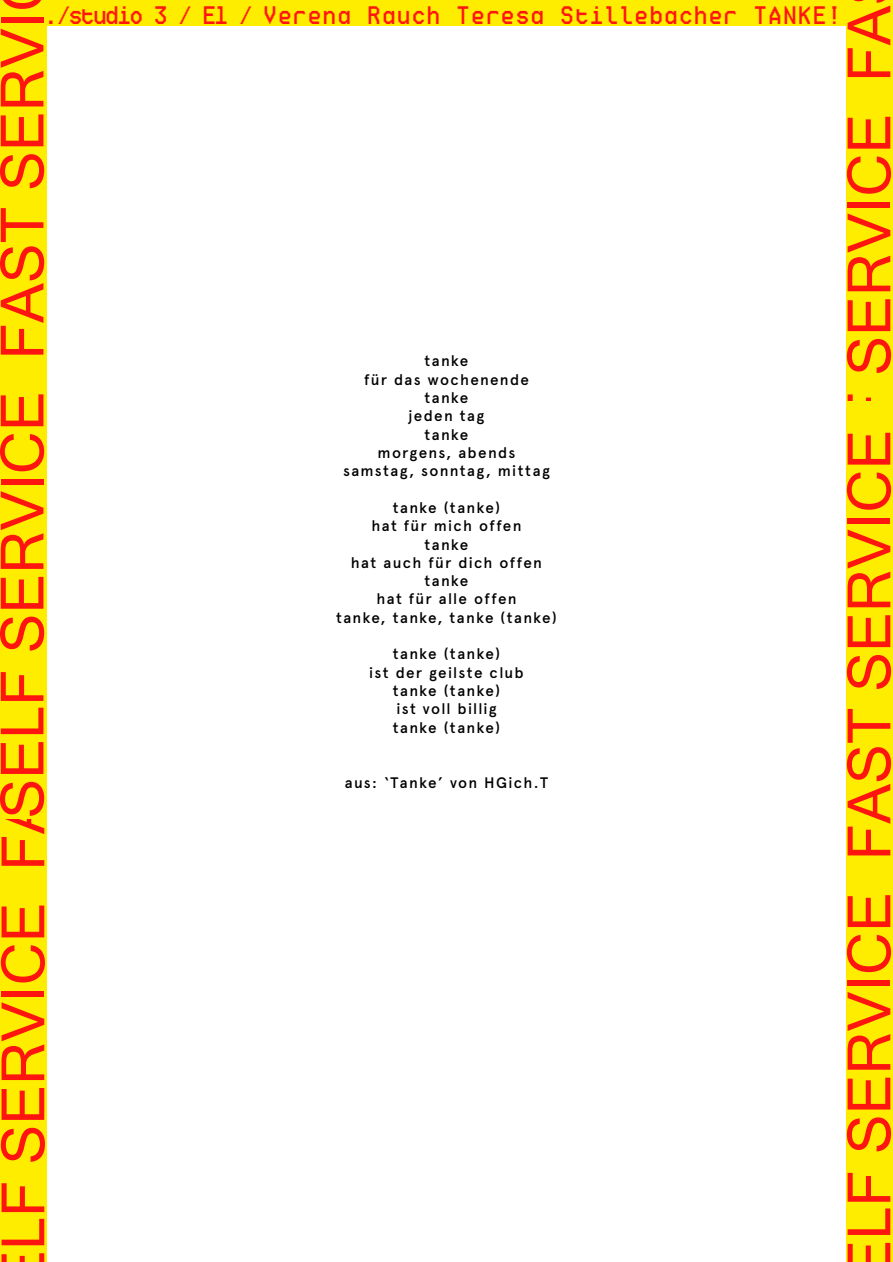
<style>
.page{position:relative;width:893px;height:1262px;background:#fff}
.page>*{position:absolute;margin:0;border:0;box-sizing:border-box;transform-origin:0 0}
.t1{font:59.7px "Microsoft Sans Serif";color:#ff150f}
.t2{font:27px "Ticketing";letter-spacing:.1em;color:#ff150f}
.t3{font:500 15.3px/18.3px "Apercu";letter-spacing:.08em;color:#000;text-align:center}
</style>
<div class="page">
<div style="left:0;top:0;width:893px;height:26px;background:#ffed00"></div>
<div style="left:847px;top:0;width:46px;height:541px;background:#ffed00"></div>
<div style="left:847px;top:401px;width:46px;height:861px;background:#ffed00"></div>
<div style="left:1px;top:411px;width:46px;height:851px;background:#ffed00"></div>
<div style="left:0;top:0;width:46px;height:818px;background:#ffed00"></div>
<h2 class="t2" style="left:46px;top:1px;width:797px">./studio 3 / E1 / Verena Rauch Teresa Stillebacher TANKE!</h2>
<h1 class="t1" style="left:830px;top:541px;width:537px;rotate:-90deg">SELF SERVICE FA</h1>
<h1 class="t1" style="left:-16px;top:818px;width:808px;rotate:-90deg">SELF SERVICE FAST SERVI</h1>
<p class="t3" style="left:343px;top:352px;width:208px">tanke<br>für das wochenende tanke<br>jeden tag<br>tanke<br>morgens, abends samstag, sonntag, mittag</p>
<p class="t3" style="left:336px;top:498px;width:222px">tanke (tanke)<br>hat für mich offen<br>tanke<br>hat auch für dich offen tanke<br>hat für alle offen<br>tanke, tanke, tanke (tanke)</p>
<p class="t3" style="left:369px;top:645px;width:156px">tanke (tanke)<br>ist der geilste club tanke (tanke)<br>ist voll billig<br>tanke (tanke)</p>
<h1 class="t1" style="left:-16px;top:1250px;width:811px;rotate:-90deg">LF SERVICE FAST SERVICE</h1>
<h1 class="t1" style="left:830px;top:1279px;width:851px;rotate:-90deg">ELF SERVICE FAST SERVICE</h1>
<p class="t3" style="left:345px;top:773px;width:205px">aus: ‘Tanke’ von HGich.T</p>
</div>
